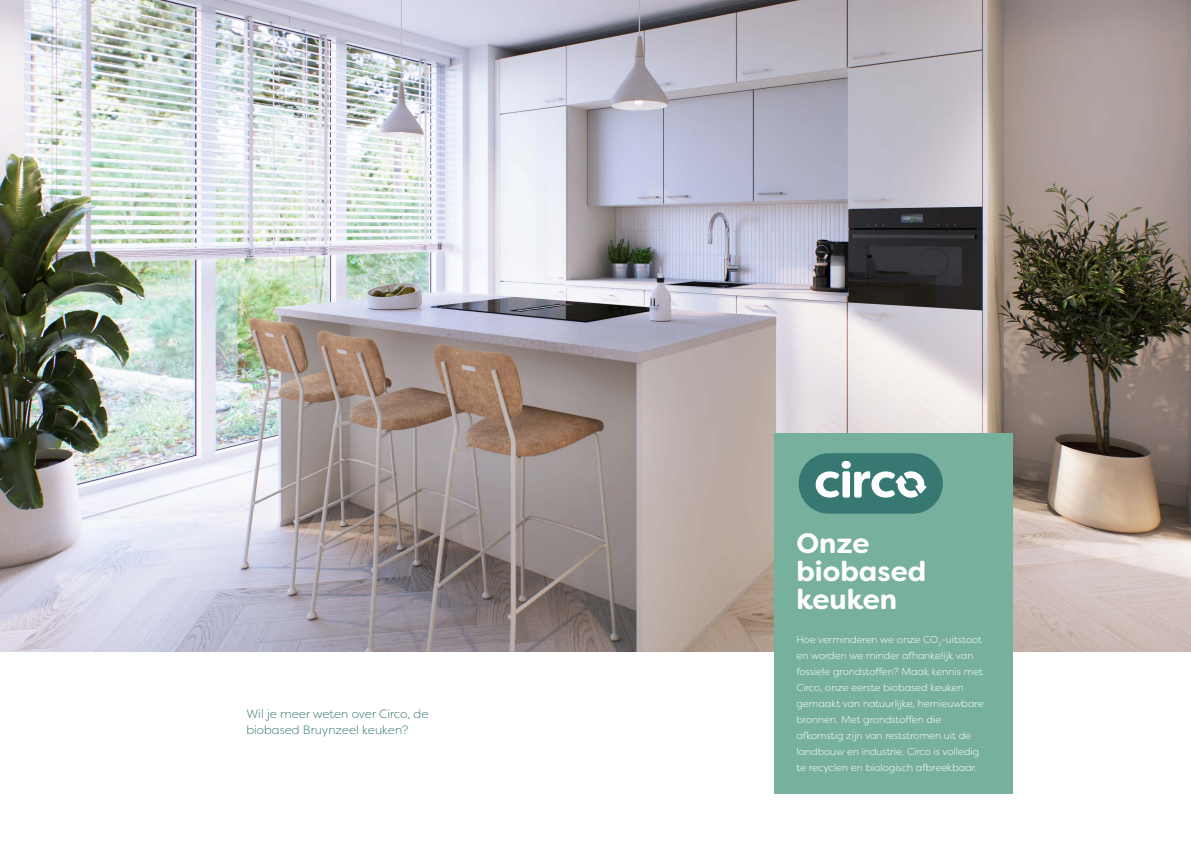
<style>
.page{position:relative;width:1191px;height:842px;background:#fff}
.page>*{position:absolute;margin:0;border:0;box-sizing:border-box;transform-origin:0 0}
.t1{font:700 28px/28px "Filson Soft";color:#fff}
.t2{font:300 12px/16.2px "Filson Soft";color:#387871}
.t3{font:300 10px/16px "Filson Soft";color:#fff}
</style>
<div class="page">
<img style="left:0;top:0;width:1191px;height:652px">
<div style="left:774px;top:434px;width:238px;height:360px;background:#77b19d"></div>
<div style="left:798px;top:453px;width:144px;height:61px;background:#387872;border-radius:30px"></div>
<svg style="left:815px;top:461px;width:111px;height:37px"></svg>
<p class="t2" style="left:246px;top:706px;width:184px">Wil je meer weten over Circo, de biobased Bruynzeel keuken?</p>
<h1 class="t1" style="left:796px;top:529px;width:131px">Onze biobased keuken</h1>
<p class="t3" style="left:796px;top:631px;width:189px">Hoe verminderen we onze CO<sub>2</sub>-uitstoot en worden we minder afhankelijk van fossiele grondstoffen? Maak kennis met Circo, onze eerste biobased keuken gemaakt van natuurlijke, hernieuwbare bronnen. Met grondstoffen die afkomstig zijn van reststromen uit de landbouw en industrie. Circo is volledig te recyclen en biologisch afbreekbaar.</p>
</div>
